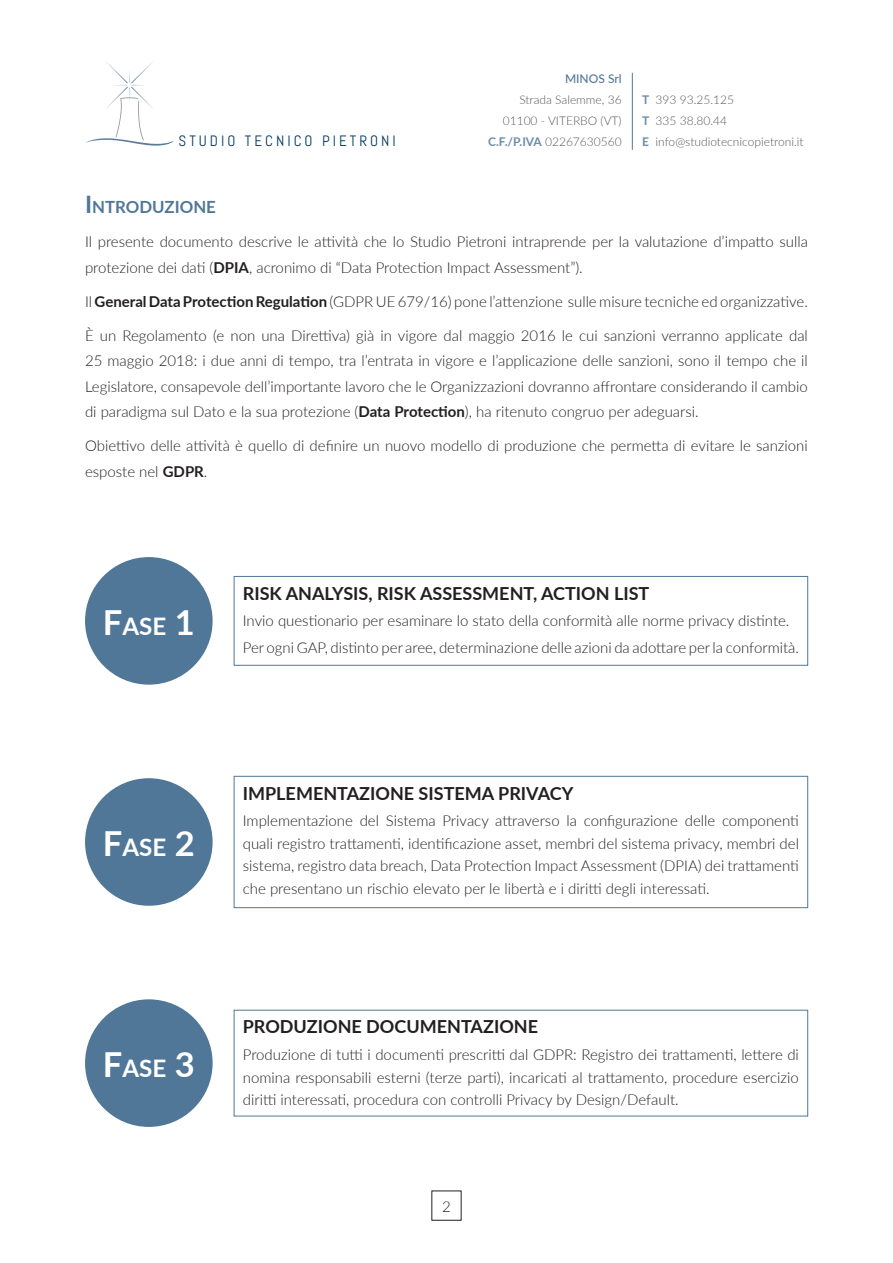
<style>
.page{position:relative;width:893px;height:1263px;background:#fff}
.page>*{position:absolute;margin:0;border:0;box-sizing:border-box;transform-origin:0 0}
.t1{font:700 24.15px "Lato";color:#fff}
.t2{font:700 18px "Lato";color:#231f20}
.t3{font:700 16.8px "Lato";color:#517798}
.t4{font:300 15px/25.5px "Lato";color:#231f20}
.t5{font:15px "Abel";letter-spacing:.2em;color:#003860}
.t6{font:300 12px/21px "Lato";color:#57585a;text-align:right}
.t7{font:500 12px "Lato";color:#517798}
.s1{font-weight:700;color:#6d8ba9}
.s2{font-size:24px}
.s3{font-weight:700}
.s4{font-size:34.5px}
</style>
<div class="page">
<svg style="left:85px;top:62px;width:89px;height:84px"></svg>
<hr style="left:632px;top:73px;width:1px;height:77px;background:#517798">
<div style="left:234px;top:576px;width:574px;height:89px;border:1px solid #517798"></div>
<div style="left:85px;top:557px;width:128px;height:128px;background:#517798;border-radius:50%"></div>
<div style="left:234px;top:776px;width:574px;height:132px;border:1px solid #517798"></div>
<div style="left:85px;top:778px;width:128px;height:128px;background:#517798;border-radius:50%"></div>
<div style="left:234px;top:1010px;width:574px;height:106px;border:1px solid #517798"></div>
<div style="left:85px;top:999px;width:128px;height:128px;background:#517798;border-radius:50%"></div>
<p class="t5" style="left:179px;top:131px;width:219px">STUDIO TECNICO PIETRONI</p>
<p class="t7" style="left:565px;top:70px;width:58px">MINOS Srl</p>
<p class="t6" style="left:488px;top:89px;width:135px">Strada Salemme, 36<br>01100 - VITERBO (VT)<br><span class="s1">C.F./P.IVA</span> 02267630560</p>
<p class="t6" style="left:642px;top:89px;width:163px;text-align:left"><span class="s1">T</span> 393 93.25.125<br><span class="s1">T</span> 335 38.80.44<br><span class="s1">E</span> info@studiotecnicopietroni.it</p>
<p class="t3" style="left:85px;top:195px;width:132px"><span class="s2">I</span>NTRODUZIONE</p>
<p class="t4" style="left:85px;top:228px;width:724px">Il presente documento descrive le attività che lo Studio Pietroni intraprende per la valutazione d’impatto sulla protezione dei dati (<span class="s3">DPIA</span>, acronimo di “Data Protection Impact Assessment”).</p>
<p class="t4" style="left:85px;top:288px;width:724px">Il <span class="s3">General Data Protection Regulation</span> (GDPR UE 679/16) pone l’attenzione sulle misure tecniche ed organizzative.</p>
<p class="t4" style="left:85px;top:322px;width:724px;text-align:justify">È un Regolamento (e non una Direttiva) già in vigore dal maggio 2016 le cui sanzioni verranno applicate dal 25 maggio 2018: i due anni di tempo, tra l’entrata in vigore e l’applicazione delle sanzioni, sono il tempo che il Legislatore, consapevole dell’importante lavoro che le Organizzazioni dovranno affrontare considerando il cambio di paradigma sul Dato e la sua protezione (<span class="s3">Data Protection</span>), ha ritenuto congruo per adeguarsi.</p>
<p class="t4" style="left:85px;top:432px;width:724px">Obiettivo delle attività è quello di definire un nuovo modello di produzione che permetta di evitare le sanzioni esposte nel <span class="s3">GDPR</span>.</p>
<h1 class="t1" style="left:103px;top:608px;width:93px"><span class="s4">F</span>ASE <span class="s4">1</span></h1>
<p class="t2" style="left:243px;top:580px;width:408px">RISK ANALYSIS, RISK ASSESSMENT, ACTION LIST</p>
<p class="t4" style="left:243px;top:607px;width:558px;line-height:26.7px">Invio questionario per esaminare lo stato della conformità alle norme privacy distinte.<br>Per ogni GAP, distinto per aree, determinazione delle azioni da adottare per la conformità.</p>
<h1 class="t1" style="left:103px;top:829px;width:93px"><span class="s4">F</span>ASE <span class="s4">2</span></h1>
<h1 class="t1" style="left:103px;top:1050px;width:93px"><span class="s4">F</span>ASE <span class="s4">3</span></h1>
<p class="t2" style="left:243px;top:780px;width:332px">IMPLEMENTAZIONE SISTEMA PRIVACY</p>
<p class="t4" style="left:243px;top:809px;width:558px;line-height:22.5px;text-align:justify">Implementazione del Sistema Privacy attraverso la configurazione delle componenti quali registro trattamenti, identificazione asset, membri del sistema privacy, membri del sistema, registro data breach, Data Protection Impact Assessment (DPIA) dei trattamenti che presentano un rischio elevato per le libertà e i diritti degli interessati.</p>
<p class="t2" style="left:243px;top:1013px;width:297px">PRODUZIONE DOCUMENTAZIONE</p>
<p class="t4" style="left:243px;top:1043px;width:558px;line-height:22.5px;text-align:justify">Produzione di tutti i documenti prescritti dal GDPR: Registro dei trattamenti, lettere di nomina responsabili esterni (terze parti), incaricati al trattamento, procedure esercizio diritti interessati, procedura con controlli Privacy by Design/Default.</p>
<p class="t4" style="left:442px;top:1193px;width:10px">2</p>
</div>
